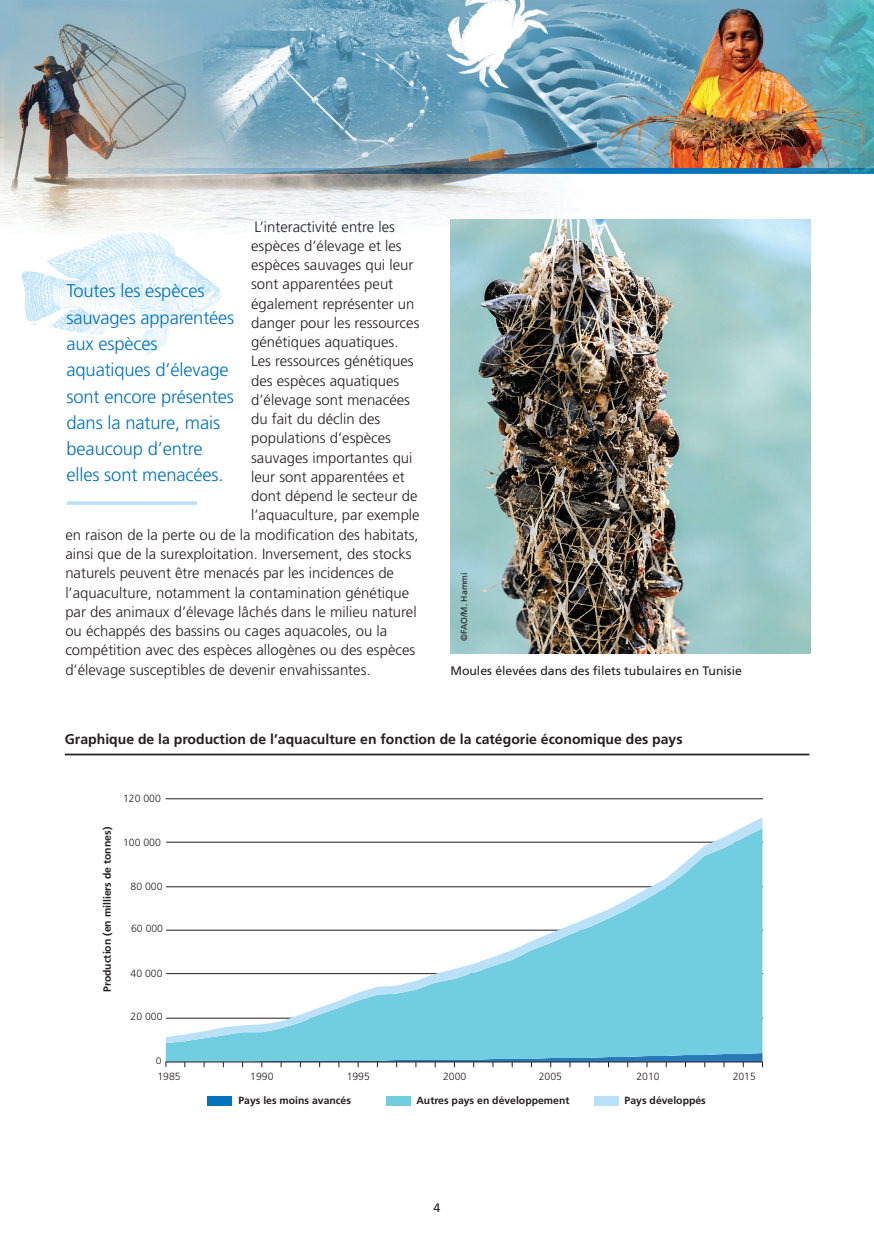
<style>
.page{position:relative;width:874px;height:1241px;background:#fff}
.page>*{position:absolute;margin:0;border:0;box-sizing:border-box;transform-origin:0 0}
.infographic{font:300 18.38px/26.2px "Frutiger LT Std";letter-spacing:-.01em;color:#0073bc}
.NewPara_1{font:300 14.88px "Frutiger LT Std";color:#231f20}
.FigureTitle_E{font:700 14px "Frutiger LT Std";color:#231f20}
.PhotoCaption{font:12.25px "Frutiger LT Std";color:#231f20}
.t1{font:700 10.5px "Frutiger LT Std";color:#231f20}
.t2{font:300 10.5px "Frutiger LT Std";color:#231f20}
.t3{font:300 9.28px "Frutiger LT Std";color:#231f20;scale:1.12 1}
.Figure_Source_E{font:8.75px "Frutiger LT Std";color:#231f20}
</style>
<div class="page">
<img style="left:0;top:0;width:873px;height:296px">
<img style="left:21px;top:231px;width:201px;height:124px">
<div style="left:386px;top:1096px;width:25px;height:10px;background:#71cee1"></div>
<div style="left:207px;top:1096px;width:25px;height:10px;background:#0073bc"></div>
<div style="left:594px;top:1096px;width:25px;height:10px;background:#b9e1f7"></div>
<hr style="left:165px;top:798px;width:597px;height:1px;background:#231f20">
<div style="left:166px;top:1042px;width:596px;height:10px;background:#71cee1"></div>
<svg style="left:166px;top:817px;width:596px;height:225px"></svg>
<svg style="left:165px;top:1052px;width:597px;height:14px"></svg>
<hr style="left:65px;top:753px;width:744px;height:2px;background:#231f20">
<img style="left:450px;top:219px;width:360px;height:434px">
<svg style="left:67px;top:501px;width:130px;height:4px"></svg>
<p class="NewPara_1" style="left:254px;top:218px;width:142px">L’interactivité entre les</p>
<p class="NewPara_1" style="left:251px;top:237px;width:152px">espèces d’élevage et les</p>
<p class="NewPara_1" style="left:251px;top:256px;width:164px">espèces sauvages qui leur</p>
<p class="NewPara_1" style="left:251px;top:276px;width:143px">sont apparentées peut</p>
<p class="NewPara_1" style="left:251px;top:295px;width:165px">également représenter un</p>
<p class="NewPara_1" style="left:251px;top:314px;width:170px">danger pour les ressources</p>
<p class="NewPara_1" style="left:251px;top:333px;width:149px">génétiques aquatiques.</p>
<p class="NewPara_1" style="left:251px;top:353px;width:164px">Les ressources génétiques</p>
<p class="NewPara_1" style="left:251px;top:372px;width:149px">des espèces aquatiques</p>
<p class="NewPara_1" style="left:251px;top:391px;width:160px">d’élevage sont menacées</p>
<p class="NewPara_1" style="left:251px;top:410px;width:130px">du fait du déclin des</p>
<p class="NewPara_1" style="left:251px;top:430px;width:141px">populations d’espèces</p>
<p class="NewPara_1" style="left:251px;top:449px;width:163px">sauvages importantes qui</p>
<p class="NewPara_1" style="left:251px;top:468px;width:155px">leur sont apparentées et</p>
<p class="NewPara_1" style="left:251px;top:487px;width:168px">dont dépend le secteur de</p>
<p class="NewPara_1" style="left:251px;top:507px;width:170px">l’aquaculture, par exemple</p>
<p class="NewPara_1" style="left:65px;top:526px;width:354px">en raison de la perte ou de la modification des habitats,</p>
<p class="NewPara_1" style="left:65px;top:545px;width:348px">ainsi que de la surexploitation. Inversement, des stocks</p>
<p class="NewPara_1" style="left:65px;top:564px;width:330px">naturels peuvent être menacés par les incidences de</p>
<p class="NewPara_1" style="left:65px;top:584px;width:345px">l’aquaculture, notamment la contamination génétique</p>
<p class="NewPara_1" style="left:65px;top:603px;width:352px">par des animaux d’élevage lâchés dans le milieu naturel</p>
<p class="NewPara_1" style="left:65px;top:622px;width:323px">ou échappés des bassins ou cages aquacoles, ou la</p>
<p class="NewPara_1" style="left:65px;top:641px;width:351px">compétition avec des espèces allogènes ou des espèces</p>
<p class="NewPara_1" style="left:65px;top:661px;width:306px">d’élevage susceptibles de devenir envahissantes.</p>
<p class="infographic" style="left:67px;top:278px;width:169px">Toutes les espèces sauvages apparentées aux espèces aquatiques d’élevage sont encore présentes dans la nature, mais beaucoup d’entre elles sont menacées.</p>
<p class="Figure_Source_E" style="left:458px;top:641px;width:70px;rotate:-90deg">©FAO/M. Hammi</p>
<p class="PhotoCaption" style="left:450px;top:663px;width:293px">Moules élevées dans des filets tubulaires en Tunisie</p>
<p class="FigureTitle_E" style="left:65px;top:730px;width:619px">Graphique de la production de l’aquaculture en fonction de la catégorie économique des pays</p>
<p class="t1" style="left:101px;top:991px;width:167px;rotate:-90deg">Production (en milliers de tonnes)</p>
<p class="t2" style="left:123px;top:792px;width:39px">120 000</p>
<p class="t2" style="left:123px;top:835px;width:39px">100 000</p>
<p class="t2" style="left:130px;top:880px;width:33px">80 000</p>
<p class="t2" style="left:131px;top:922px;width:33px">60 000</p>
<p class="t2" style="left:130px;top:967px;width:33px">40 000</p>
<p class="t2" style="left:130px;top:1010px;width:33px">20 000</p>
<p class="t3" style="left:156px;top:1055px;width:7px">0</p>
<p class="t2" style="left:157px;top:1070px;width:25px">1985</p>
<p class="t2" style="left:250px;top:1070px;width:25px">1990</p>
<p class="t2" style="left:346px;top:1070px;width:25px">1995</p>
<p class="t2" style="left:443px;top:1070px;width:25px">2000</p>
<p class="t2" style="left:538px;top:1070px;width:25px">2005</p>
<p class="t2" style="left:636px;top:1070px;width:25px">2010</p>
<p class="t2" style="left:732px;top:1070px;width:25px">2015</p>
<p class="t1" style="left:238px;top:1094px;width:114px">Pays les moins avancés</p>
<p class="t1" style="left:416px;top:1094px;width:154px">Autres pays en développement</p>
<p class="t1" style="left:624px;top:1094px;width:83px">Pays développés</p>
<p class="PhotoCaption" style="left:433px;top:1200px;width:8px">4</p>
</div>
